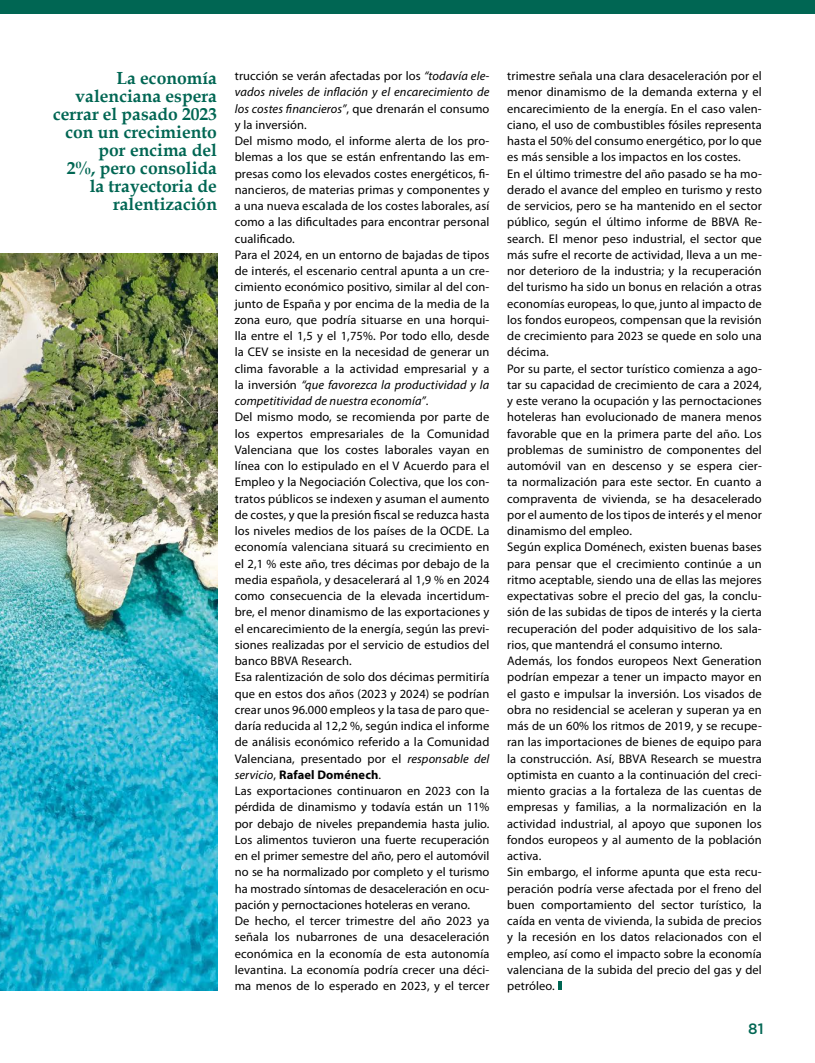
<style>
.page{position:relative;width:815px;height:1063px;background:#fff}
.page>*{position:absolute;margin:0;border:0;box-sizing:border-box;transform-origin:0 0}
.t1{font:700 17.5px/18.1px "Book Antiqua";color:#006653;text-align:right}
.t2{font:500 15px "Gotham";color:#006653}
.t3{font:12.5px/16.2px "Myriad Pro";letter-spacing:.01em;color:#000}
.s1{font-style:italic}
.s2{font-weight:700}
</style>
<div class="page">
<div style="left:0;top:0;width:815px;height:14px;background:#006653"></div>
<svg style="left:558px;top:982px;width:3px;height:8px"></svg>
<img style="left:0;top:253px;width:217px;height:737px">
<h1 class="t1" style="left:53px;top:69px;width:165px">La economía valenciana espera cerrar el pasado 2023 con un crecimiento por encima del<br>2%, pero consolida la trayectoria de ralentización</h1>
<p class="t3" style="left:235px;top:68px;width:256px">trucción se verán afectadas por los <span class="s1">“todavía ele&shy;vados niveles de inflación y el encarecimiento de los costes financieros”</span>, que drenarán el consumo y la inversión.<br>Del mismo modo, el informe alerta de los pro&shy;blemas a los que se están enfrentando las em&shy;presas como los elevados costes energéticos, fi&shy;nancieros, de materias primas y componentes y a una nueva escalada de los costes laborales, así como a las dificultades para encontrar personal cualificado.<br>Para el 2024, en un entorno de bajadas de tipos de interés, el escenario central apunta a un cre&shy;cimiento económico positivo, similar al del con&shy;junto de España y por encima de la media de la zona euro, que podría situarse en una horqui&shy;lla entre el 1,5 y el 1,75%. Por todo ello, desde la CEV se insiste en la necesidad de generar un clima favorable a la actividad empresarial y a la inversión <span class="s1">“que favorezca la productividad y la competitividad de nuestra economía”</span>.<br>Del mismo modo, se recomienda por parte de los expertos empresariales de la Comunidad Valenciana que los costes laborales vayan en línea con lo estipulado en el V Acuerdo para el Empleo y la Negociación Colectiva, que los con&shy;tratos públicos se indexen y asuman el aumento de costes, y que la presión fiscal se reduzca hasta los niveles medios de los países de la OCDE. La economía valenciana situará su crecimiento en el 2,1 % este año, tres décimas por debajo de la media española, y desacelerará al 1,9 % en 2024 como consecuencia de la elevada incertidum&shy;bre, el menor dinamismo de las exportaciones y el encarecimiento de la energía, según las previ&shy;siones realizadas por el servicio de estudios del banco BBVA Research.<br>Esa ralentización de solo dos décimas permitiría que en estos dos años (2023 y 2024) se podrían crear unos 96.000 empleos y la tasa de paro que&shy;daría reducida al 12,2 %, según indica el informe de análisis económico referido a la Comunidad Valenciana, presentado por el <span class="s1">responsable del servicio</span>, <span class="s2">Rafael Doménech</span>.<br>Las exportaciones continuaron en 2023 con la pérdida de dinamismo y todavía están un 11% por debajo de niveles prepandemia hasta julio.<br>Los alimentos tuvieron una fuerte recuperación en el primer semestre del año, pero el automóvil no se ha normalizado por completo y el turismo ha mostrado síntomas de desaceleración en ocu&shy;pación y pernoctaciones hoteleras en verano.<br>De hecho, el tercer trimestre del año 2023 ya señala los nubarrones de una desaceleración económica en la economía de esta autonomía levantina. La economía podría crecer una déci&shy;ma menos de lo esperado en 2023, y el tercer</p>
<p class="t3" style="left:507px;top:68px;width:256px">trimestre señala una clara desaceleración por el menor dinamismo de la demanda externa y el encarecimiento de la energía. En el caso valen&shy;ciano, el uso de combustibles fósiles representa hasta el 50% del consumo energético, por lo que es más sensible a los impactos en los costes.<br>En el último trimestre del año pasado se ha mo&shy;derado el avance del empleo en turismo y resto de servicios, pero se ha mantenido en el sector público, según el último informe de BBVA Re&shy;search. El menor peso industrial, el sector que más sufre el recorte de actividad, lleva a un me&shy;nor deterioro de la industria; y la recuperación del turismo ha sido un bonus en relación a otras economías europeas, lo que, junto al impacto de los fondos europeos, compensan que la revisión de crecimiento para 2023 se quede en solo una décima.<br>Por su parte, el sector turístico comienza a ago&shy;tar su capacidad de crecimiento de cara a 2024, y este verano la ocupación y las pernoctaciones hoteleras han evolucionado de manera menos favorable que en la primera parte del año. Los problemas de suministro de componentes del automóvil van en descenso y se espera cier&shy;ta normalización para este sector. En cuanto a compraventa de vivienda, se ha desacelerado por el aumento de los tipos de interés y el menor dinamismo del empleo.<br>Según explica Doménech, existen buenas bases para pensar que el crecimiento continúe a un ritmo aceptable, siendo una de ellas las mejores expectativas sobre el precio del gas, la conclu&shy;sión de las subidas de tipos de interés y la cierta recuperación del poder adquisitivo de los sala&shy;rios, que mantendrá el consumo interno.<br>Además, los fondos europeos Next Generation podrían empezar a tener un impacto mayor en el gasto e impulsar la inversión. Los visados de obra no residencial se aceleran y superan ya en más de un 60% los ritmos de 2019, y se recupe&shy;ran las importaciones de bienes de equipo para la construcción. Así, BBVA Research se muestra optimista en cuanto a la continuación del creci&shy;miento gracias a la fortaleza de las cuentas de empresas y familias, a la normalización en la actividad industrial, al apoyo que suponen los fondos europeos y al aumento de la población activa.<br>Sin embargo, el informe apunta que esta recu&shy;peración podría verse afectada por el freno del buen comportamiento del sector turístico, la caída en venta de vivienda, la subida de precios y la recesión en los datos relacionados con el empleo, así como el impacto sobre la economía valenciana de la subida del precio del gas y del petróleo.</p>
<p class="t2" style="left:748px;top:1018px;width:17px">81</p>
</div>
